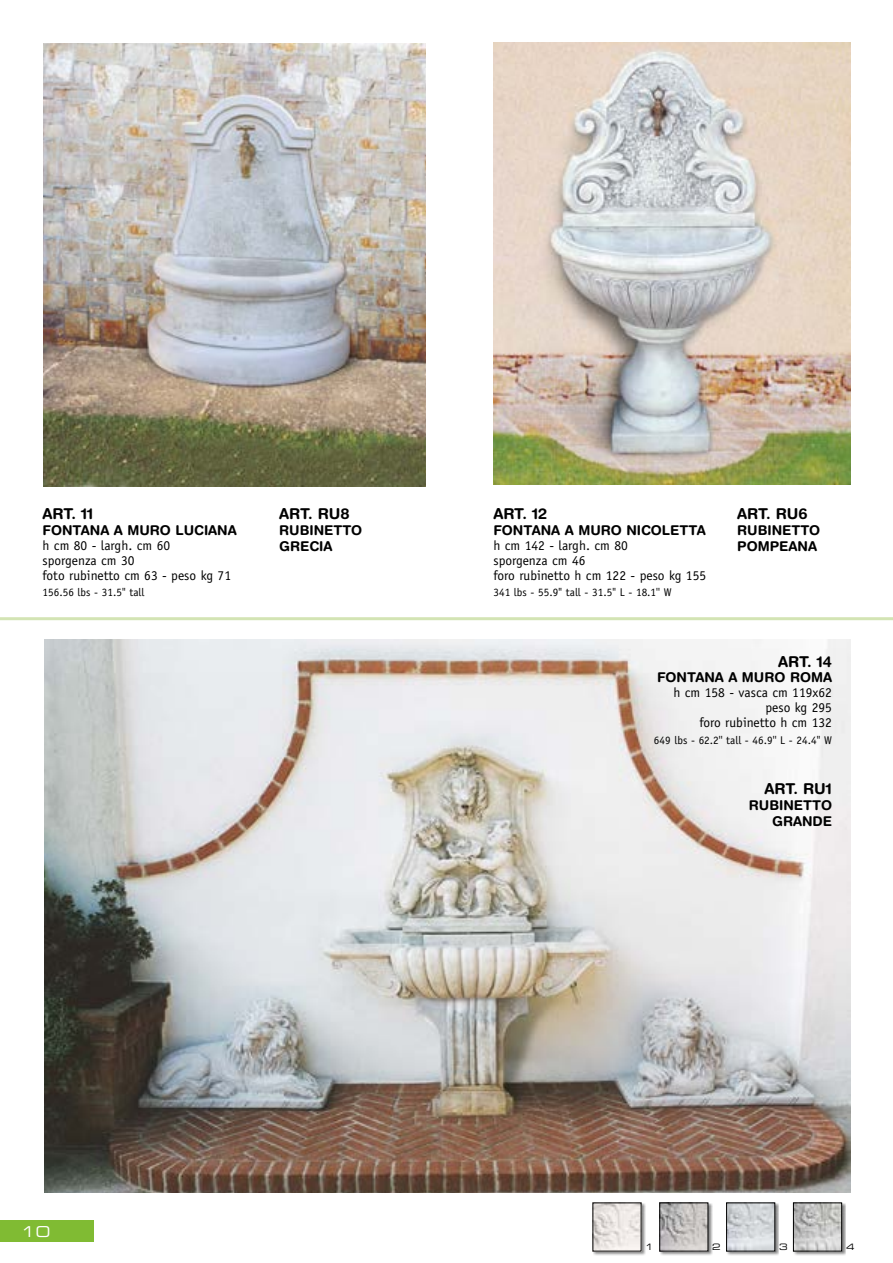
<style>
.page{position:relative;width:893px;height:1263px;background:#fff}
.page>*{position:absolute;margin:0;border:0;box-sizing:border-box;transform-origin:0 0}
.t1{font:700 15px "Helvetica Rounded";color:#000}
.t2{font:15px "Eurostile Extended Two";color:#fff}
.t3{font:13.5px/15px "Officina Sans";color:#000}
.t4{font:700 13.5px/15.8px "Helvetica Rounded";color:#000}
.t5{font:11.25px "Officina Sans";color:#000}
.t6{font:8.85px "Eurostile Extended Two";color:#000}
</style>
<div class="page">
<div style="left:593px;top:1203px;width:52px;height:52px;background:#000;opacity:.5"></div>
<img style="left:594px;top:1204px;width:46px;height:45px">
<div style="left:660px;top:1203px;width:52px;height:52px;background:#000;opacity:.5"></div>
<img style="left:661px;top:1204px;width:45px;height:45px">
<div style="left:659px;top:1202px;width:49px;height:49px;border:1px solid #000"></div>
<div style="left:727px;top:1203px;width:52px;height:52px;background:#000;opacity:.5"></div>
<img style="left:728px;top:1204px;width:45px;height:45px">
<div style="left:793px;top:1203px;width:53px;height:52px;background:#000;opacity:.5"></div>
<img style="left:795px;top:1204px;width:45px;height:45px">
<div style="left:793px;top:1202px;width:49px;height:49px;border:1px solid #000"></div>
<div style="left:0;top:1220px;width:94px;height:22px;background:#80bb33"></div>
<img style="left:44px;top:639px;width:806px;height:554px">
<hr style="left:0;top:617px;width:893px;height:3px;background:#d3e4b4">
<img style="left:43px;top:43px;width:383px;height:443px">
<img style="left:493px;top:43px;width:357px;height:441px">
<p class="t1" style="left:43px;top:505px;width:52px">ART. 11</p>
<p class="t4" style="left:43px;top:522px;width:196px">FONTANA A MURO LUCIANA</p>
<p class="t3" style="left:43px;top:538px;width:190px">h cm 80 - largh. cm 60<br>sporgenza cm 30<br>foto rubinetto cm 63 - peso kg 71</p>
<p class="t5" style="left:43px;top:586px;width:103px">156.56 lbs - 31.5'' tall</p>
<p class="t1" style="left:279px;top:505px;width:72px">ART. RU8</p>
<p class="t4" style="left:279px;top:522px;width:85px">RUBINETTO<br>GRECIA</p>
<p class="t1" style="left:493px;top:505px;width:55px">ART. 12</p>
<p class="t4" style="left:493px;top:522px;width:214px">FONTANA A MURO NICOLETTA</p>
<p class="t3" style="left:493px;top:538px;width:214px">h cm 142 - largh. cm 80<br>sporgenza cm 46<br>foro rubinetto h cm 122 - peso kg 155</p>
<p class="t5" style="left:493px;top:586px;width:180px">341 lbs - 55.9'' tall - 31.5'' L - 18.1'' W</p>
<p class="t1" style="left:737px;top:505px;width:72px">ART. RU6</p>
<p class="t4" style="left:737px;top:522px;width:85px">RUBINETTO<br>POMPEANA</p>
<p class="t1" style="left:778px;top:652px;width:55px">ART. 14</p>
<p class="t4" style="left:657px;top:669px;width:176px">FONTANA A MURO ROMA</p>
<p class="t3" style="left:673px;top:685px;width:160px;text-align:right">h cm 158 - vasca cm 119x62 peso kg 295<br>foro rubinetto h cm 132</p>
<p class="t5" style="left:654px;top:733px;width:180px">649 lbs - 62.2'' tall - 46.9'' L - 24.4'' W</p>
<p class="t1" style="left:765px;top:780px;width:69px">ART. RU1</p>
<p class="t4" style="left:749px;top:797px;width:85px;text-align:right">RUBINETTO<br>GRANDE</p>
<p class="t2" style="left:21px;top:1221px;width:30px">10</p>
<p class="t6" style="left:645px;top:1241px;width:10px">1</p>
<p class="t6" style="left:712px;top:1241px;width:10px">2</p>
<p class="t6" style="left:779px;top:1241px;width:10px">3</p>
<p class="t6" style="left:846px;top:1241px;width:10px">4</p>
</div>
